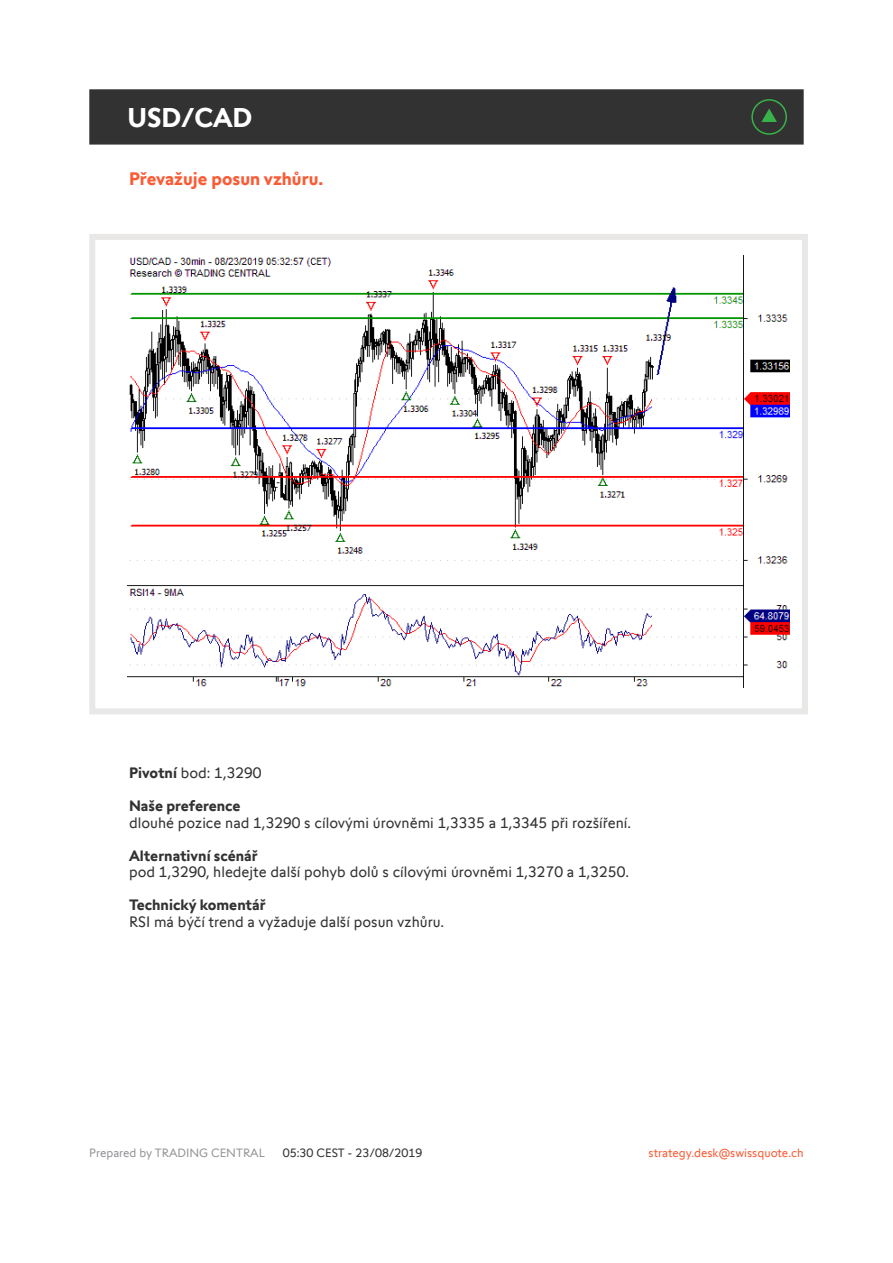
<style>
.page{position:relative;width:893px;height:1263px;background:#fff}
.page>*{position:absolute;margin:0;border:0;box-sizing:border-box;transform-origin:0 0}
.t1{font:700 27px "Swissquote CT";color:#fff}
.t2{font:700 18px "Swissquote CT";color:#fa5b35}
.t3{font:15px "Swissquote CT";color:#323232}
.t4{font:700 15px "Swissquote CT";color:#323232}
.t5{font:12px "Swissquote CT";color:#fa5b35}
.t6{font:12px "Swissquote CT";color:#939598}
.t7{font:12px "Swissquote CT";color:#323232}
.s1{font-weight:700}
</style>
<div class="page">
<div style="left:89px;top:234px;width:719px;height:480px;border:6px solid #e9e8e7"></div>
<div style="left:89px;top:89px;width:715px;height:56px;background:#323232;border:2px solid #323232"></div>
<img style="left:128px;top:255px;width:661px;height:432px">
<svg style="left:751px;top:99px;width:36px;height:36px"></svg>
<h1 class="t1" style="left:128px;top:101px;width:126px">USD/CAD</h1>
<p class="t2" style="left:129px;top:168px;width:196px">Převažuje posun vzhůru.</p>
<p class="t3" style="left:129px;top:764px;width:134px"><span class="s1">Pivotní</span> bod: 1,3290</p>
<p class="t4" style="left:129px;top:797px;width:113px">Naše preference</p>
<p class="t3" style="left:129px;top:814px;width:503px">dlouhé pozice nad 1,3290 s cílovými úrovněmi 1,3335 a 1,3345 při rozšíření.</p>
<p class="t4" style="left:129px;top:846px;width:130px">Alternativní scénář</p>
<p class="t3" style="left:129px;top:863px;width:501px">pod 1,3290, hledejte další pohyb dolů s cílovými úrovněmi 1,3270 a 1,3250.</p>
<p class="t4" style="left:129px;top:896px;width:138px">Technický komentář</p>
<p class="t3" style="left:129px;top:913px;width:317px">RSI má býčí trend a vyžaduje další posun vzhůru.</p>
<p class="t6" style="left:89px;top:1145px;width:177px">Prepared by TRADING CENTRAL</p>
<p class="t7" style="left:283px;top:1145px;width:141px">05:30 CEST - 23/08/2019</p>
<p class="t5" style="left:649px;top:1145px;width:157px">strategy.desk@swissquote.ch</p>
</div>
